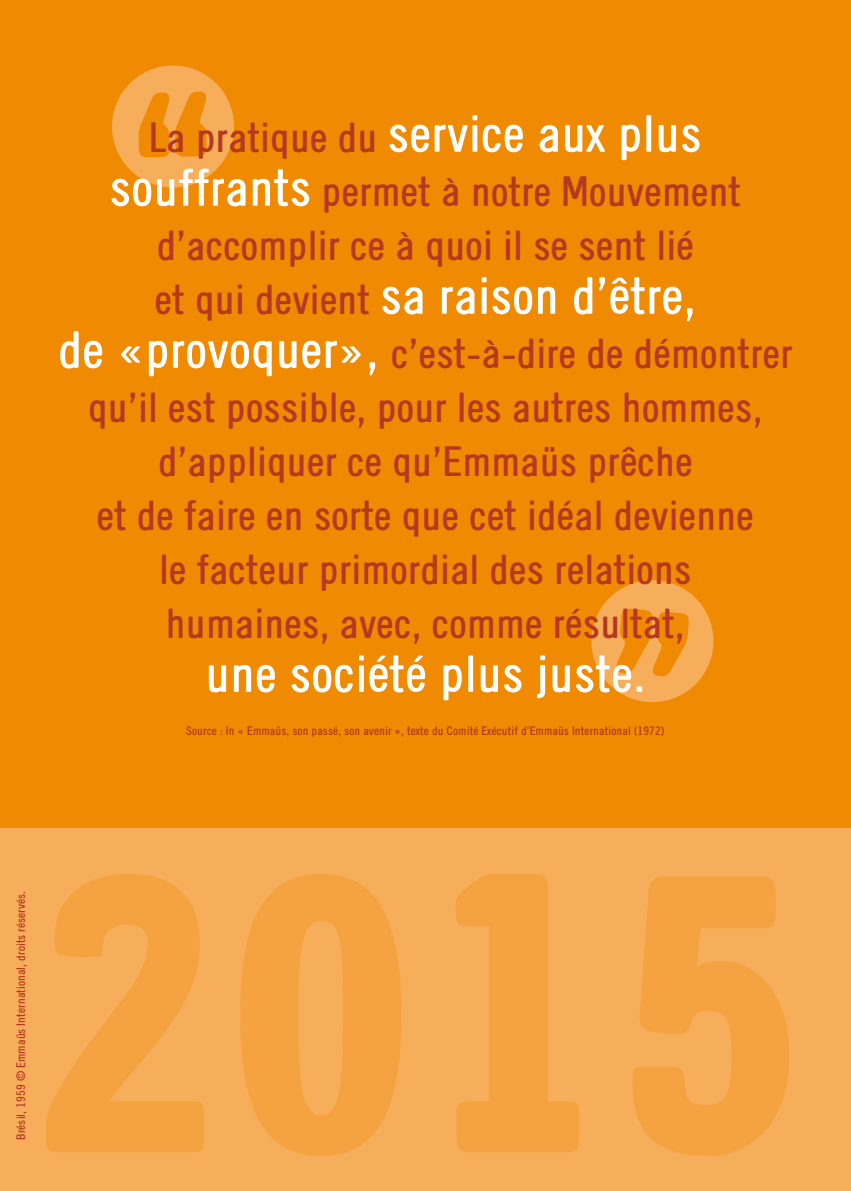
<style>
.page{position:relative;width:851px;height:1191px;background:#fff}
.page>*{position:absolute;margin:0;border:0;box-sizing:border-box;transform-origin:0 0}
.t1{font:900 397.6px "Emmaus";color:#f5a241}
.t2{font:51.2px "Emmaus";color:#fff}
.t3{font:41.2px/54px "Emmaus";color:#b73720;text-align:center}
.t4{font:12px "Emmaus";color:#b73720}
.s1{font-size:41.2px;color:#b73720}
.s2{font-size:51.2px;color:#fff}
</style>
<div class="page">
<div style="left:0;top:0;width:850px;height:1191px;background:#f08a00"></div>
<div style="left:0;top:828px;width:850px;height:363px;background:#f7ae5a"></div>
<svg style="left:112px;top:65px;width:122px;height:123px"></svg>
<svg style="left:591px;top:580px;width:123px;height:123px"></svg>
<p class="t2" style="left:149px;top:104px;width:554px"><span class="s1">La pratique du</span> service aux plus</p>
<p class="t3" style="left:110px;top:164px;width:633px"><span class="s2">souffrants</span> permet à notre Mouvement d’accomplir ce à quoi il se sent lié</p>
<p class="t2" style="left:155px;top:266px;width:542px"><span class="s1">et qui devient</span> sa raison d’être,</p>
<p class="t3" style="left:58px;top:326px;width:736px"><span class="s2">de «provoquer»,</span> c’est-à-dire de démontrer qu’il est possible, pour les autres hommes, d’appliquer ce qu’Emmaüs prêche<br>et de faire en sorte que cet idéal devienne<br>le facteur primordial des relations<br>humaines, avec, comme résultat,</p>
<p class="t2" style="left:205px;top:644px;width:442px">une société plus juste.</p>
<p class="t4" style="left:186px;top:724px;width:480px">Source : In « Emmaüs, son passé, son avenir », texte du Comité Exécutif d’Emmaüs International (1972)</p>
<p class="t4" style="left:14px;top:1140px;width:251px;rotate:-90deg">Brésil, 1959 © Emmaüs International, droits réservés.</p>
<h1 class="t1" style="left:37px;top:785px;width:778px">2015</h1>
</div>
